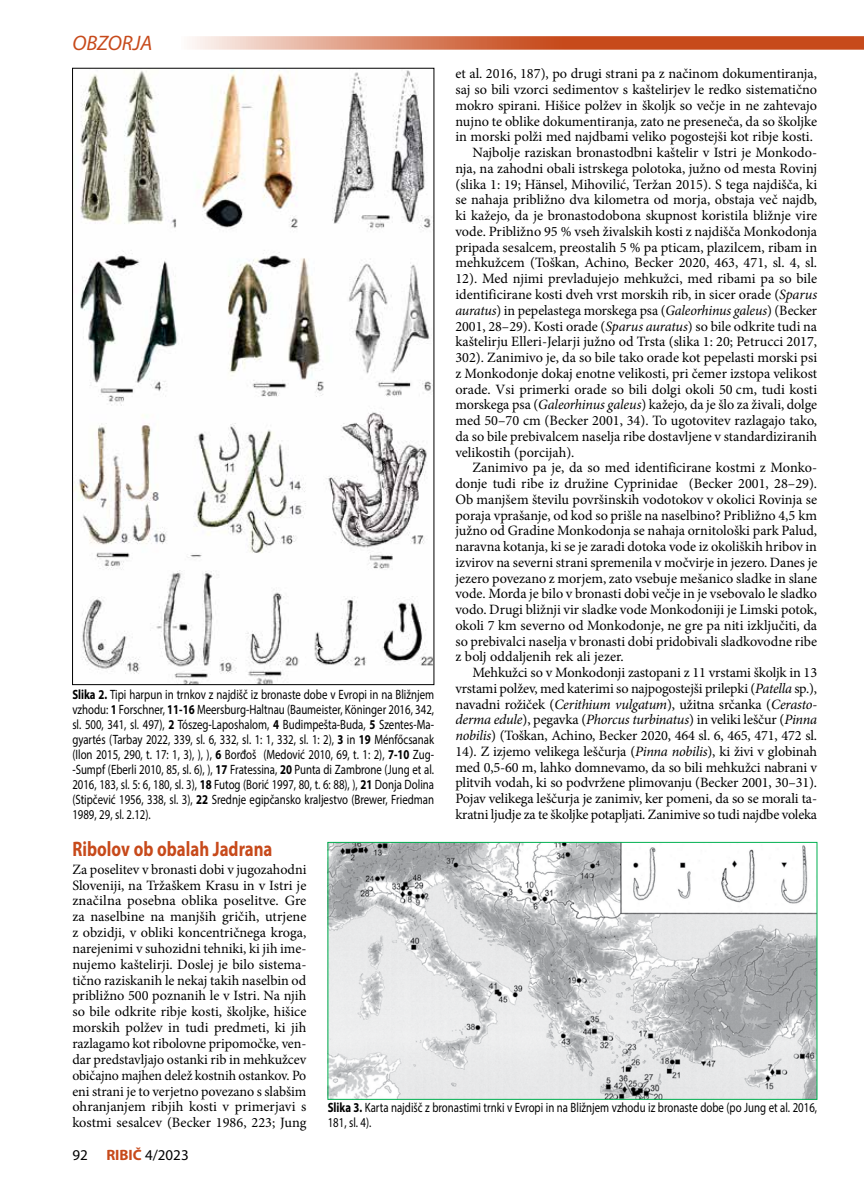
<style>
.page{position:relative;width:864px;height:1191px;background:#fff}
.page>*{position:absolute;margin:0;border:0;box-sizing:border-box;transform-origin:0 0}
.t1{font:700 21px "Myriad Pro";color:#c74a1b;scale:.8 1}
.t2{font:italic 21px "Myriad Pro";color:#c74a1b}
.t3{font:15px "Myriad Pro";color:#000}
.t4{font:14.25px/15.9px "Minion Pro";letter-spacing:-.005em;color:#000;text-align:justify}
.t5{font:italic 14.25px "Minion Pro";letter-spacing:-.015em;color:#000}
.t6{font:13.5px/15px "Myriad Pro";color:#000;text-align:justify;scale:.8 1}
.s1{font-weight:700}
.s2{font-style:italic}
.s3{font-style:normal}
.s4{font-weight:700;color:#c74a1b}
</style>
<div class="page">
<svg style="left:863px;top:36px;width:1px;height:14px"></svg>
<svg style="left:192px;top:36px;width:671px;height:14px;background:#d57956"></svg>
<img style="left:74px;top:70px;width:358px;height:613px">
<img style="left:329px;top:844px;width:485px;height:253px">
<div style="left:327px;top:842px;width:489px;height:257px;border:1px solid #00b050"></div>
<h1 class="t2" style="left:72px;top:30px;width:81px">OBZORJA</h1>
<p class="t6" style="left:72px;top:687px;width:453px"><span class="s1">Slika 2.</span> Tipi harpun in trnkov z najdišč iz bronaste dobe v Evropi in na Bližnjem vzhodu: <span class="s1">1</span> Forschner, <span class="s1">11-16</span> Meersburg-Haltnau (Baumeister, Köninger 2016, 342, sl. 500, 341, sl. 497), <span class="s1">2</span> Tószeg-Laposhalom, <span class="s1">4</span> Budimpešta-Buda, <span class="s1">5</span> Szentes-Ma&shy;gyartés (Tarbay 2022, 339, sl. 6, 332, sl. 1: 1, 332, sl. 1: 2), <span class="s1">3</span> in <span class="s1">19</span> Ménfőcsanak (Ilon 2015, 290, t. 17: 1, 3), ), ), <span class="s1">6</span> Borđoš (Medović 2010, 69, t. 1: 2), <span class="s1">7-10</span> Zug--Sumpf (Eberli 2010, 85, sl. 6), ), <span class="s1">17</span> Fratessina, <span class="s1">20</span> Punta di Zambrone (Jung et al.<br>2016, 183, sl. 5: 6, 180, sl. 3), <span class="s1">18</span> Futog (Borić 1997, 80, t. 6: 88), ), <span class="s1">21</span> Donja Dolina (Stipčević 1956, 338, sl. 3), <span class="s1">22</span> Srednje egipčansko kraljestvo (Brewer, Friedman 1989, 29, sl. 2.12).</p>
<p class="t4" style="left:455px;top:66px;width:363px">et al. 2016, 187), po drugi strani pa z načinom dokumentiranja,</p>
<p class="t4" style="left:455px;top:82px;width:363px">saj so bili vzorci sedimentov s kaštelirjev le redko sistematično</p>
<p class="t4" style="left:455px;top:97px;width:363px">mokro spirani. Hišice polžev in školjk so večje in ne zahtevajo</p>
<p class="t4" style="left:455px;top:113px;width:363px">nujno te oblike dokumentiranja, zato ne preseneča, da so školjke</p>
<p class="t4" style="left:455px;top:129px;width:359px">in morski polži med najdbami veliko pogostejši kot ribje kosti.</p>
<p class="t4" style="left:472px;top:145px;width:346px">Najbolje raziskan bronastodbni kaštelir v Istri je Monkodo-</p>
<p class="t4" style="left:455px;top:160px;width:363px">nja, na zahodni obali istrskega polotoka, južno od mesta Rovinj</p>
<p class="t4" style="left:455px;top:176px;width:363px">(slika 1: 19; Hänsel, Mihovilić, Teržan 2015). S tega najdišča, ki</p>
<p class="t4" style="left:455px;top:192px;width:363px">se nahaja približno dva kilometra od morja, obstaja več najdb,</p>
<p class="t4" style="left:455px;top:208px;width:363px">ki kažejo, da je bronastodobona skupnost koristila bližnje vire</p>
<p class="t4" style="left:455px;top:223px;width:363px">vode. Približno 95 % vseh živalskih kosti z najdišča Monkodonja</p>
<p class="t4" style="left:455px;top:239px;width:363px">pripada sesalcem, preostalih 5 % pa pticam, plazilcem, ribam in</p>
<p class="t4" style="left:455px;top:255px;width:363px">mehkužcem (Toškan, Achino, Becker 2020, 463, 471, sl. 4, sl.</p>
<p class="t4" style="left:455px;top:271px;width:363px">12). Med njimi prevladujejo mehkužci, med ribami pa so bile</p>
<p class="t4" style="left:455px;top:286px;width:363px">identificirane kosti dveh vrst morskih rib, in sicer orade (<span class="s2">Sparus</span></p>
<p class="t4" style="left:455px;top:302px;width:363px"><span class="s2">auratus</span>) in pepelastega morskega psa (<span class="s2">Galeorhinus galeus</span>) (Becker</p>
<p class="t4" style="left:455px;top:318px;width:363px">2001, 28–29). Kosti orade (<span class="s2">Sparus auratus</span>) so bile odkrite tudi na</p>
<p class="t4" style="left:455px;top:334px;width:363px">kaštelirju Elleri-Jelarji južno od Trsta (slika 1: 20; Petrucci 2017,</p>
<p class="t4" style="left:455px;top:349px;width:363px">302). Zanimivo je, da so bile tako orade kot pepelasti morski psi</p>
<p class="t4" style="left:455px;top:365px;width:363px">z Monkodonje dokaj enotne velikosti, pri čemer izstopa velikost</p>
<p class="t4" style="left:455px;top:381px;width:363px">orade. Vsi primerki orade so bili dolgi okoli 50 cm, tudi kosti</p>
<p class="t4" style="left:455px;top:397px;width:363px">morskega psa (<span class="s2">Galeorhinus galeus</span>) kažejo, da je šlo za živali, dolge</p>
<p class="t4" style="left:455px;top:412px;width:363px">med 50–70 cm (Becker 2001, 34). To ugotovitev razlagajo tako,</p>
<p class="t4" style="left:455px;top:428px;width:363px">da so bile prebivalcem naselja ribe dostavljene v standardiziranih</p>
<p class="t4" style="left:455px;top:444px;width:121px">velikostih (porcijah).</p>
<p class="t4" style="left:472px;top:460px;width:346px">Zanimivo pa je, da so med identificirane kostmi z Monko-</p>
<p class="t4" style="left:455px;top:475px;width:363px">donje tudi ribe iz družine Cyprinidae (Becker 2001, 28–29).</p>
<p class="t4" style="left:455px;top:491px;width:363px">Ob manjšem številu površinskih vodotokov v okolici Rovinja se</p>
<p class="t4" style="left:455px;top:507px;width:363px">poraja vprašanje, od kod so prišle na naselbino? Približno 4,5 km</p>
<p class="t4" style="left:455px;top:523px;width:363px">južno od Gradine Monkodonja se nahaja ornitološki park Palud,</p>
<p class="t4" style="left:455px;top:538px;width:363px">naravna kotanja, ki se je zaradi dotoka vode iz okoliških hribov in</p>
<p class="t4" style="left:455px;top:554px;width:363px">izvirov na severni strani spremenila v močvirje in jezero. Danes je</p>
<p class="t4" style="left:455px;top:570px;width:363px">jezero povezano z morjem, zato vsebuje mešanico sladke in slane</p>
<p class="t4" style="left:455px;top:586px;width:363px">vode. Morda je bilo v bronasti dobi večje in je vsebovalo le sladko</p>
<p class="t4" style="left:455px;top:601px;width:363px">vodo. Drugi bližnji vir sladke vode Monkodoniji je Limski potok,</p>
<p class="t4" style="left:455px;top:617px;width:363px">okoli 7 km severno od Monkodonje, ne gre pa niti izključiti, da</p>
<p class="t4" style="left:455px;top:633px;width:363px">so prebivalci naselja v bronasti dobi pridobivali sladkovodne ribe</p>
<p class="t4" style="left:455px;top:649px;width:170px">z bolj oddaljenih rek ali jezer.</p>
<p class="t4" style="left:472px;top:664px;width:346px">Mehkužci so v Monkodonji zastopani z 11 vrstami školjk in 13</p>
<p class="t4" style="left:455px;top:680px;width:363px">vrstami polžev, med katerimi so najpogostejši prilepki (<span class="s2">Patella</span> sp.),</p>
<p class="t4" style="left:455px;top:696px;width:363px">navadni rožiček (<span class="s2">Cerithium vulgatum</span>), užitna srčanka (<span class="s2">Cerasto-</span></p>
<p class="t5" style="left:455px;top:710px;width:363px">derma edule<span class="s3">), pegavka (</span>Phorcus turbinatus<span class="s3">) in veliki leščur (</span>Pinna</p>
<p class="t4" style="left:455px;top:727px;width:363px"><span class="s2">nobilis</span>) (Toškan, Achino, Becker 2020, 464 sl. 6, 465, 471, 472 sl.</p>
<p class="t4" style="left:455px;top:743px;width:363px">14). Z izjemo velikega leščurja (<span class="s2">Pinna nobilis</span>), ki živi v globinah</p>
<p class="t4" style="left:455px;top:759px;width:363px">med 0,5-60 m, lahko domnevamo, da so bili mehkužci nabrani v</p>
<p class="t4" style="left:455px;top:775px;width:363px">plitvih vodah, ki so podvržene plimovanju (Becker 2001, 30–31).</p>
<p class="t4" style="left:455px;top:790px;width:363px">Pojav velikega leščurja je zanimiv, ker pomeni, da so se morali ta-</p>
<p class="t4" style="left:455px;top:806px;width:363px">kratni ljudje za te školjke potapljati. Zanimive so tudi najdbe voleka</p>
<h1 class="t1" style="left:72px;top:835px;width:251px">Ribolov ob obalah Jadrana</h1>
<p class="t4" style="left:72px;top:861px;width:235px">Za poselitev v bronasti dobi v jugozahodni Sloveniji, na Tržaškem Krasu in v Istri je značilna posebna oblika poselitve. Gre za naselbine na manjših gričih, utrjene z obzidji, v obliki koncentričnega kroga, narejenimi v suhozidni tehniki, ki jih ime&shy;nujemo kaštelirji. Doslej je bilo sistema&shy;tično raziskanih le nekaj takih naselbin od približno 500 poznanih le v Istri. Na njih so bile odkrite ribje kosti, školjke, hišice morskih polžev in tudi predmeti, ki jih razlagamo kot ribolovne pripomočke, ven&shy;dar predstavljajo ostanki rib in mehkužcev običajno majhen delež kostnih ostankov. Po eni strani je to verjetno povezano s slabšim ohranjanjem ribjih kosti v primerjavi s kostmi sesalcev (Becker 1986, 223; Jung</p>
<p class="t3" style="left:72px;top:1145px;width:118px">92 <span class="s4">RIBIČ</span> 4/2023</p>
<p class="t6" style="left:327px;top:1099px;width:613px"><span class="s1">Slika 3.</span> Karta najdišč z bronastimi trnki v Evropi in na Bližnjem vzhodu iz bronaste dobe (po Jung et al. 2016,<br>181, sl. 4).</p>
</div>
